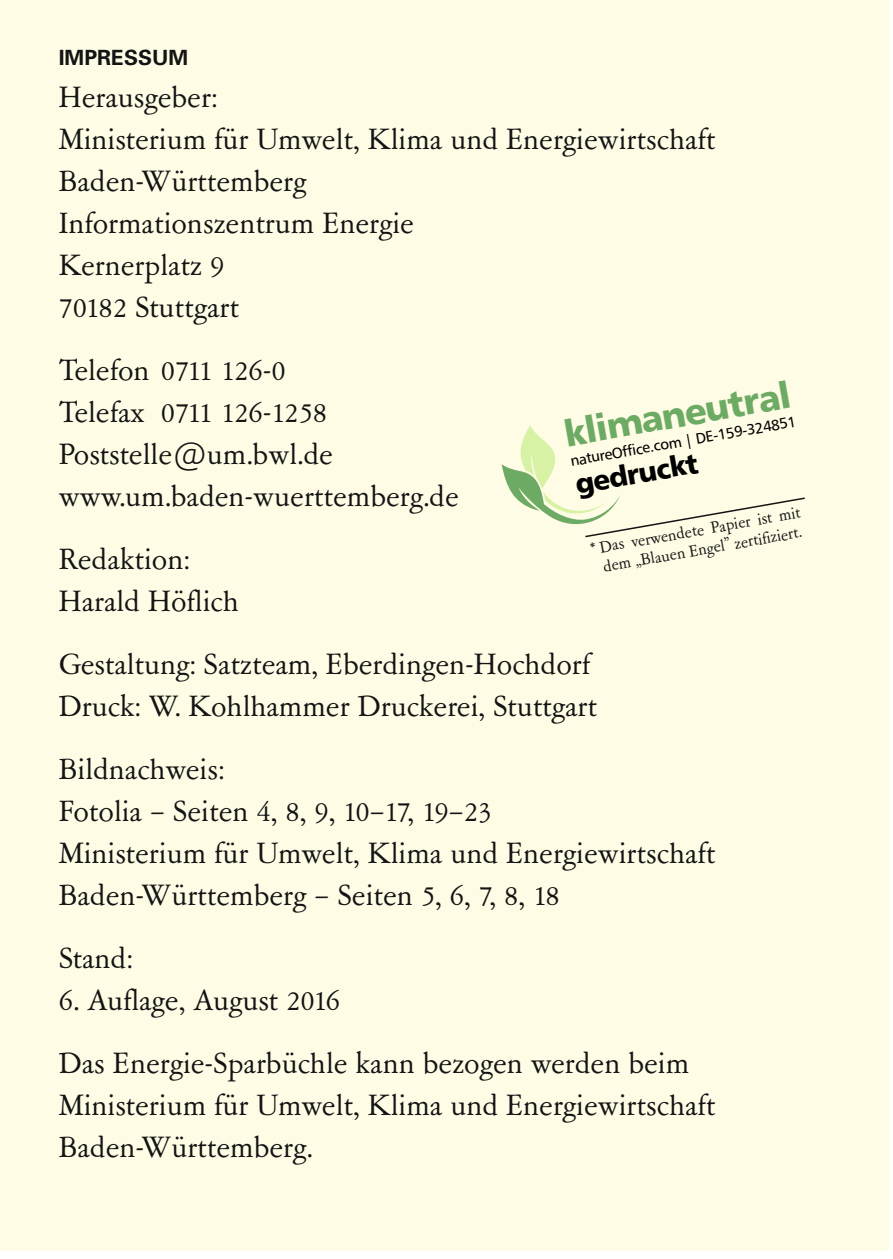
<style>
.page{position:relative;width:893px;height:1259px;background:#fff}
.page>*{position:absolute;margin:0;border:0;box-sizing:border-box;transform-origin:0 0}
.t1{font:36.9px "Humanist 777 BT Black B+T42+FOZEPD";color:#6dab64}
.t2{font:33px/42px "Garamont Amst SB Rom";color:#131413}
.t3{font:28.2px "Humanist 777 BT Black B+T42+FOZEPD";color:#000}
.t4{font:700 21px "Univers";color:#131413}
.t5{font:18px/19.5px "Garamont Amst SB Rom";color:#131413;text-align:center}
.t6{font:15px "Humanist 777 BT Roman B+T42+KDNQLH";color:#000}
</style>
<div class="page">
<div style="left:0;top:0;width:889px;height:1250px;background:#fffce6"></div>
<svg style="left:502px;top:425px;width:303px;height:113px"></svg>
<p class="t4" style="left:59px;top:49px;width:131px">IMPRESSUM</p>
<p class="t2" style="left:59px;top:79px;width:658px">Herausgeber:<br>Ministerium für Umwelt, Klima und Energiewirtschaft<br>Baden-Württemberg<br>Informationszentrum Energie<br>Kernerplatz 9<br>70182 Stuttgart</p>
<p class="t2" style="left:59px;top:352px;width:402px">Telefon 0711 126-0<br>Telefax 0711 126-1258<br>Poststelle@um.bwl.de www.um.baden-wuerttemberg.de</p>
<p class="t2" style="left:59px;top:541px;width:182px">Redaktion:<br>Harald Höflich</p>
<p class="t2" style="left:59px;top:646px;width:540px">Gestaltung: Satzteam, Eberdingen-Hochdorf<br>Druck: W. Kohlhammer Druckerei, Stuttgart</p>
<p class="t2" style="left:59px;top:751px;width:658px">Bildnachweis:<br>Fotolia – Seiten 4, 8, 9, 10–17, 19–23<br>Ministerium für Umwelt, Klima und Energiewirtschaft Baden-Württemberg – Seiten 5, 6, 7, 8, 18</p>
<p class="t2" style="left:59px;top:940px;width:75px">Stand:</p>
<p class="t2" style="left:59px;top:971px;width:632px;line-height:63px">6. Auflage, August 2016<br>Das Energie-Sparbüchle kann bezogen werden beim</p>
<p class="t2" style="left:59px;top:1087px;width:658px">Ministerium für Umwelt, Klima und Energiewirtschaft<br>Baden-Württemberg.</p>
<p class="t1" style="left:561px;top:416px;width:231px;rotate:-10deg">klimaneutral</p>
<p class="t6" style="left:569px;top:452px;width:230px;rotate:-10deg">natureOffice.com | DE-159-324851</p>
<p class="t3" style="left:573px;top:471px;width:126px;rotate:-10deg">gedruckt</p>
<p class="t5" style="left:589px;top:541px;width:214px;rotate:-10deg">* Das verwendete Papier ist mit dem „Blauen Engel” zertifiziert.</p>
</div>
